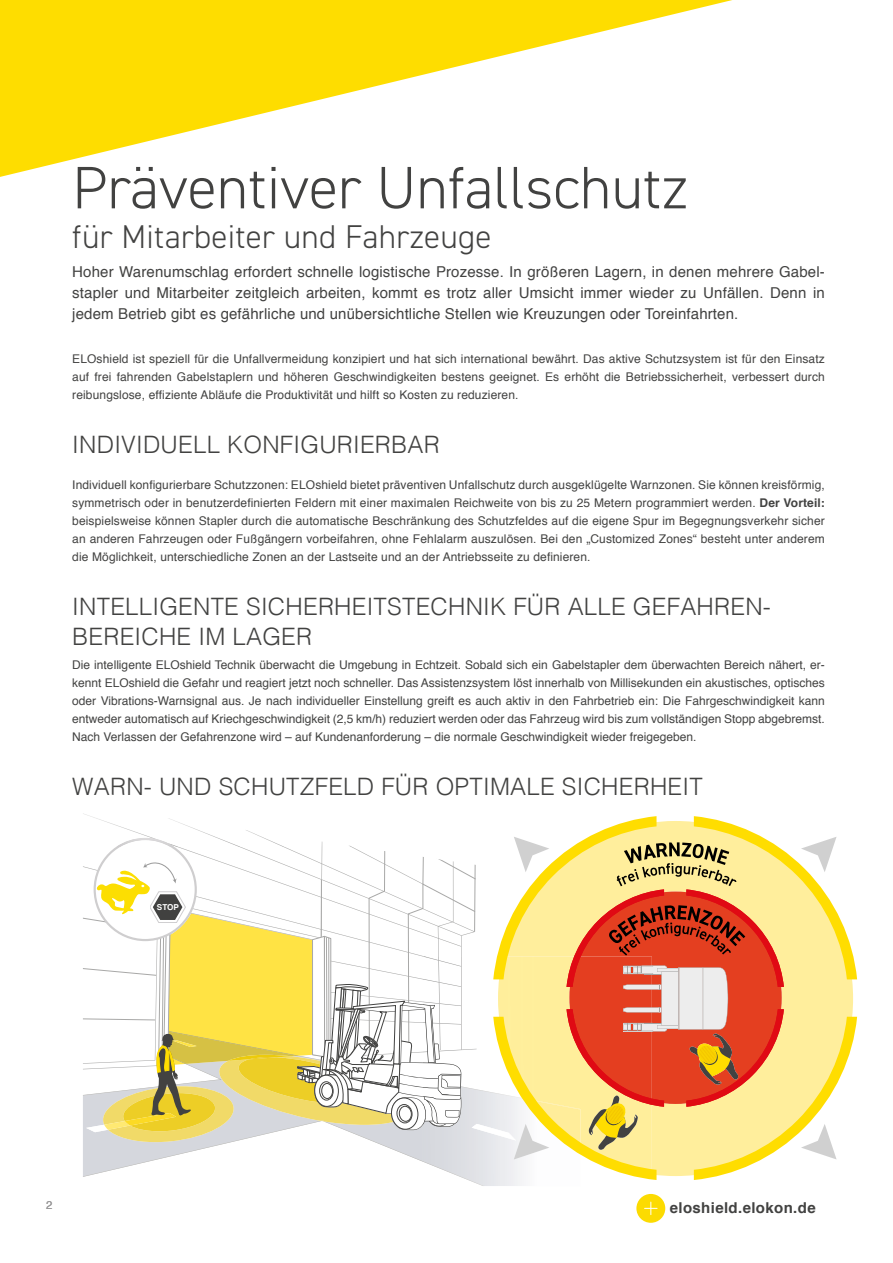
<style>
.page{position:relative;width:893px;height:1263px;background:#fff}
.page>*{position:absolute;margin:0;border:0;box-sizing:border-box;transform-origin:0 0}
.t1{font:300 60px "DIN2014";color:#424241}
.t2{font:300 33px "DIN2014";letter-spacing:.01em;color:#424241}
.t3{font:300 24px/30px "Helvetica";letter-spacing:.01em;color:#424241}
.t4{font:15px/21px "Helvetica";letter-spacing:.01em;color:#424241;text-align:justify}
.t5{font:700 15px "Helvetica";letter-spacing:.025em;color:#424241}
.t6{font:12px/18px "Helvetica";letter-spacing:.01em;color:#424241;text-align:justify}
.t7{font:11.25px "Helvetica";color:#9a999a}
.t8{font:700 8.1px "Helvetica";color:#fff}
.s1{font-weight:700}
</style>
<div class="page">
<svg style="left:0;top:0;width:732px;height:177px"></svg>
<div style="left:636px;top:1194px;width:29px;height:29px;background:#fcdb01;border-radius:50%"></div>
<svg style="left:645px;top:1202px;width:12px;height:12px"></svg>
<svg style="left:83px;top:813px;width:774px;height:373px"></svg>
<h1 class="t1" style="left:72px;top:151px;width:618px">Präventiver Unfallschutz</h1>
<h2 class="t2" style="left:72px;top:216px;width:421px">für Mitarbeiter und Fahrzeuge</h2>
<p class="t4" style="left:72px;top:262px;width:754px">Hoher Warenumschlag erfordert schnelle logistische Prozesse. In größeren Lagern, in denen mehrere Gabel&shy;stapler und Mitarbeiter zeitgleich arbeiten, kommt es trotz aller Umsicht immer wieder zu Unfällen. Denn in jedem Betrieb gibt es gefährliche und unübersichtliche Stellen wie Kreuzungen oder Toreinfahrten.</p>
<p class="t6" style="left:72px;top:350px;width:754px">ELOshield ist speziell für die Unfallvermeidung konzipiert und hat sich international bewährt. Das aktive Schutzsystem ist für den Einsatz auf frei fahrenden Gabelstaplern und höheren Geschwindigkeiten bestens geeignet. Es erhöht die Betriebssicherheit, verbessert durch reibungslose, effiziente Abläufe die Produktivität und hilft so Kosten zu reduzieren.</p>
<h3 class="t3" style="left:72px;top:428px;width:369px">INDIVIDUELL KONFIGURIERBAR</h3>
<p class="t6" style="left:72px;top:476px;width:754px">Individuell konfigurierbare Schutzzonen: ELOshield bietet präventiven Unfallschutz durch ausgeklügelte Warnzonen. Sie können kreisförmig, symmetrisch oder in benutzerdefinierten Feldern mit einer maximalen Reichweite von bis zu 25 Metern programmiert werden. <span class="s1">Der Vorteil: </span>beispielsweise können Stapler durch die automatische Beschränkung des Schutzfeldes auf die eigene Spur im Begegnungsverkehr sicher an anderen Fahrzeugen oder Fußgängern vorbeifahren, ohne Fehlalarm auszulösen. Bei den „Customized Zones“ besteht unter anderem die Möglichkeit, unterschiedliche Zonen an der Lastseite und an der Antriebsseite zu definieren.</p>
<h3 class="t3" style="left:72px;top:590px;width:700px">INTELLIGENTE SICHERHEITSTECHNIK FÜR ALLE GEFAHREN-<br>BEREICHE IM LAGER</h3>
<p class="t6" style="left:72px;top:656px;width:754px">Die intelligente ELOshield Technik überwacht die Umgebung in Echtzeit. Sobald sich ein Gabelstapler dem überwachten Bereich nähert, er&shy;kennt ELOshield die Gefahr und reagiert jetzt noch schneller. Das Assistenzsystem löst innerhalb von Millisekunden ein akustisches, optisches oder Vibrations-Warnsignal aus. Je nach individueller Einstellung greift es auch aktiv in den Fahrbetrieb ein: Die Fahrgeschwindigkeit kann entweder automatisch auf Kriechgeschwindigkeit (2,5 km/h) reduziert werden oder das Fahrzeug wird bis zum vollständigen Stopp abgebremst.<br>Nach Verlassen der Gefahrenzone wird – auf Kundenanforderung – die normale Geschwindigkeit wieder freigegeben.</p>
<h3 class="t3" style="left:72px;top:770px;width:632px">WARN- UND SCHUTZFELD FÜR OPTIMALE SICHERHEIT</h3>
<p class="t8" style="left:157px;top:901px;width:24px">STOP</p>
<p class="t7" style="left:46px;top:1196px;width:8px">2</p>
<p class="t5" style="left:670px;top:1194px;width:147px">eloshield.elokon.de</p>
</div>
